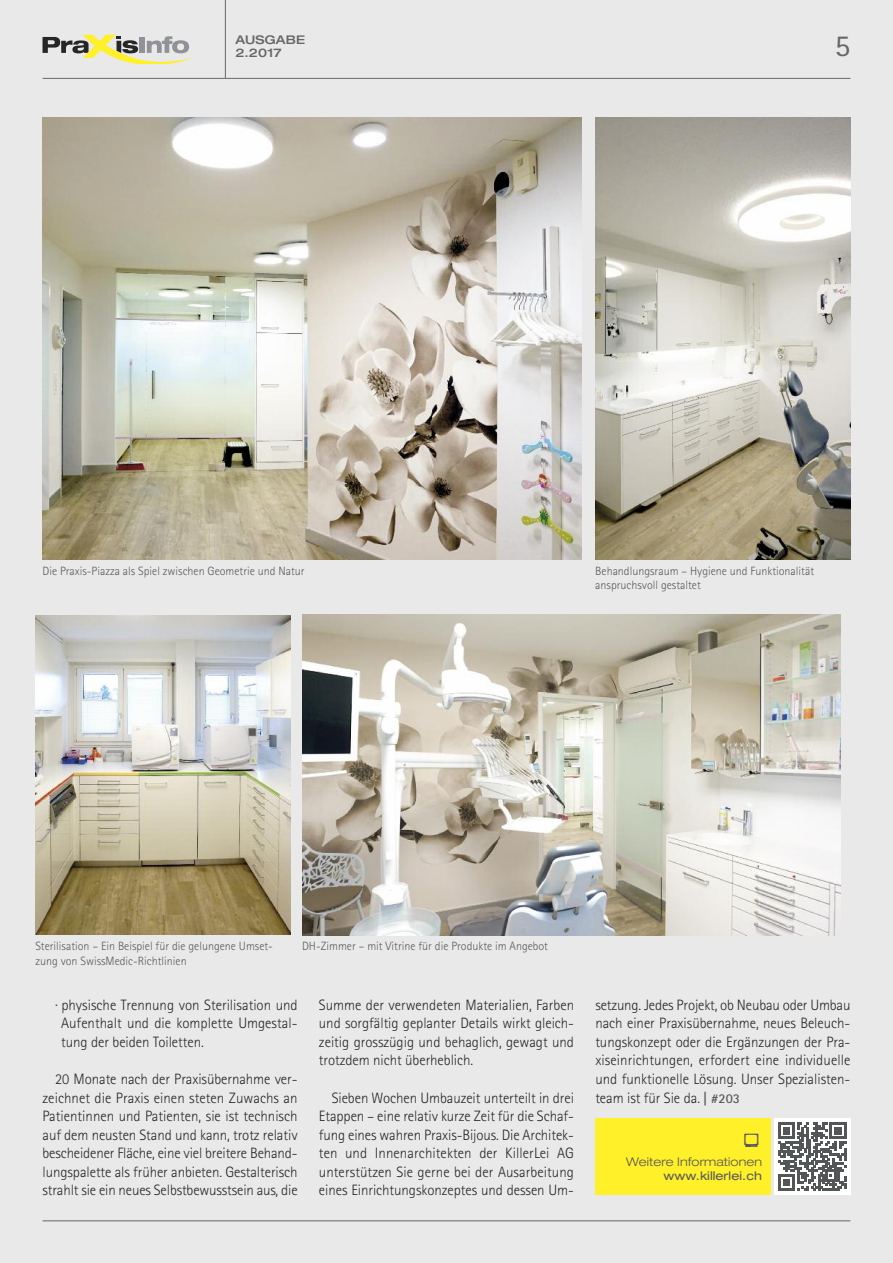
<style>
.page{position:relative;width:893px;height:1263px;background:#e9e9e9}
.page>*{position:absolute;margin:0;border:0;box-sizing:border-box;transform-origin:0 0}
.t1{font:30.6px "Rotis Sans Serif Std";color:#686767}
.t2{font:300 15px/18.5px "Rotis Sans Serif Std";letter-spacing:-.005em;color:#272526;text-align:justify}
.t3{font:300 12px/14.4px "Rotis Sans Serif Std";color:#57585b}
.t4{font:300 expanded 12px "Helvetica Neue";letter-spacing:.005em;color:#57585b}
.t5{font:expanded 12px "Helvetica Neue";letter-spacing:.005em;color:#57585b}
.t6{font:500 expanded 12px/13.5px "Helvetica Neue";letter-spacing:.01em;color:#686767}
.s1{font-weight:700;font-size:13.5px;color:#57585b}
</style>
<div class="page">
<hr style="left:43px;top:78px;width:807px;height:1px;background:#686767">
<hr style="left:43px;top:1220px;width:807px;height:1px;background:#686767">
<svg style="left:43px;top:35px;width:149px;height:28px"></svg>
<hr style="left:225px;top:0;width:1px;height:78px;background:#686767">
<div style="left:774px;top:1118px;width:76px;height:77px;background:#fff"></div>
<svg style="left:778px;top:1123px;width:68px;height:68px"></svg>
<div style="left:595px;top:1118px;width:175px;height:77px;background:#fff029"></div>
<img style="left:595px;top:118px;width:255px;height:441px">
<img style="left:43px;top:118px;width:538px;height:441px">
<img style="left:35px;top:615px;width:255px;height:319px">
<img style="left:302px;top:615px;width:538px;height:320px">
<p class="t6" style="left:235px;top:34px;width:71px">AUSGABE<br>2.2017</p>
<h1 class="t1" style="left:835px;top:35px;width:17px">5</h1>
<p class="t3" style="left:43px;top:565px;width:264px">Die Praxis-Piazza als Spiel zwischen Geometrie und Natur</p>
<p class="t3" style="left:595px;top:565px;width:220px">Behandlungsraum – Hygiene und Funktionalität anspruchsvoll gestaltet</p>
<p class="t3" style="left:35px;top:940px;width:239px">Sterilisation – Ein Beispiel für die gelungene Umset&shy;zung von SwissMedic-Richtlinien</p>
<p class="t3" style="left:302px;top:940px;width:247px">DH-Zimmer – mit Vitrine für die Produkte im Angebot</p>
<p class="t2" style="left:61px;top:996px;width:238px;text-indent:-6px">· physische Trennung von Sterilisation und Aufenthalt und die komplette Umgestal&shy;tung der beiden Toiletten.</p>
<p class="t2" style="left:42px;top:1071px;width:257px;text-indent:13px">20 Monate nach der Praxisübernahme ver&shy;zeichnet die Praxis einen steten Zuwachs an Patientinnen und Patienten, sie ist technisch auf dem neusten Stand und kann, trotz relativ bescheidener Fläche, eine viel breitere Behand&shy;lungspalette als früher anbieten. Gestalterisch strahlt sie ein neues Selbstbewusstsein aus, die</p>
<p class="t2" style="left:319px;top:996px;width:257px">Summe der verwendeten Materialien, Farben und sorgfältig geplanter Details wirkt gleich&shy;zeitig grosszügig und behaglich, gewagt und trotzdem nicht überheblich.</p>
<p class="t2" style="left:319px;top:1090px;width:257px;text-indent:13px">Sieben Wochen Umbauzeit unterteilt in drei Etappen – eine relativ kurze Zeit für die Schaf&shy;fung eines wahren Praxis-Bijous. Die Architek&shy;ten und Innenarchitekten der KillerLei AG unterstützen Sie gerne bei der Ausarbeitung eines Einrichtungskonzeptes und dessen Um-</p>
<p class="t2" style="left:595px;top:996px;width:257px">setzung. Jedes Projekt, ob Neubau oder Umbau nach einer Praxisübernahme, neues Beleuch&shy;tungskonzept oder die Ergänzungen der Pra&shy;xiseinrichtungen, erfordert eine individuelle und funktionelle Lösung. Unser Spezialisten&shy;team ist für Sie da. <span class="s1">| #203</span></p>
<p class="t4" style="left:626px;top:1157px;width:137px">Weitere Informationen</p>
<p class="t5" style="left:663px;top:1172px;width:100px">www.killerlei.ch</p>
</div>
